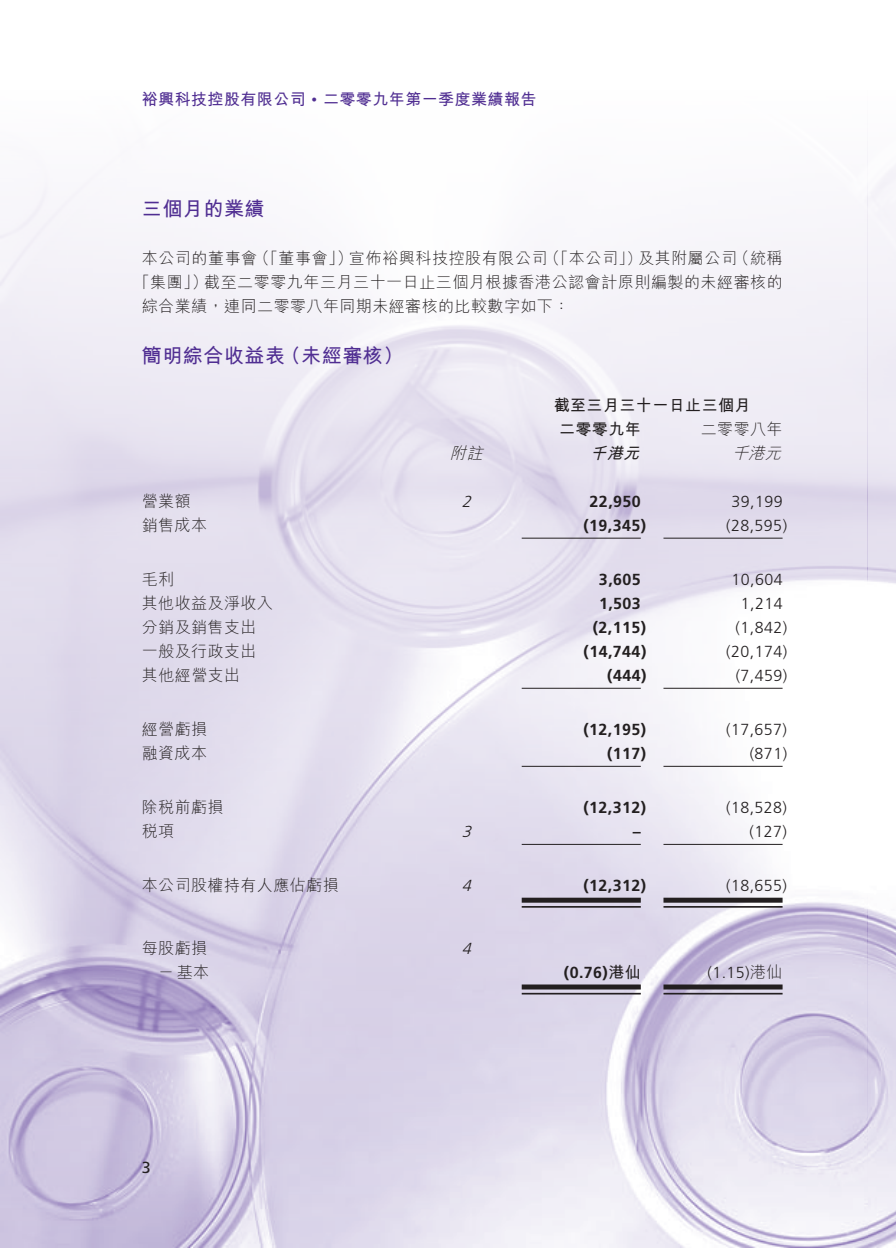
<style>
.page{position:relative;width:896px;height:1248px;background:#fff}
.page>*{position:absolute;margin:0;border:0;box-sizing:border-box;transform-origin:0 0}
.t1{font:700 20px "M Hei HK";letter-spacing:.03em;color:#502e92}
.t2{font:300 16px/24.2px "M Hei HK";letter-spacing:.03em;color:#231f20}
.t3{font:300 16px "Frutiger LT Std";letter-spacing:.03em;color:#231f20}
.t4{font:700 16px "Frutiger LT Std";letter-spacing:.03em;color:#231f20}
.t5{font:700 16px "M Hei HK";letter-spacing:.03em;color:#502e92}
.t6{font:700 16px "M Hei HK";letter-spacing:.03em;color:#231f20}
.t7{font:italic 300 16px "M Hei HK";color:#231f20}
.t8{font:italic 300 16px "Frutiger LT Std";color:#231f20}
.t9{font:italic 700 16px "M Hei HK";color:#231f20}
.t10{font:16px "Frutiger LT Std";color:#231f20}
.s1{font-family:"Gill Sans Std";font-weight:400}
.s2{font-size:15px}
.s3{font-family:"M Hei HK"}
</style>
<div class="page">
<img style="left:0;top:151px;width:896px;height:1096px">
<hr style="left:522px;top:537px;width:119px;height:1px;background:#231f20">
<hr style="left:663px;top:537px;width:119px;height:1px;background:#231f20">
<hr style="left:522px;top:687px;width:119px;height:1px;background:#231f20">
<hr style="left:663px;top:687px;width:119px;height:1px;background:#231f20">
<hr style="left:522px;top:765px;width:119px;height:1px;background:#231f20">
<hr style="left:663px;top:765px;width:119px;height:1px;background:#231f20">
<hr style="left:522px;top:843px;width:119px;height:1px;background:#231f20">
<hr style="left:663px;top:843px;width:119px;height:1px;background:#231f20">
<div style="left:522px;top:897px;width:119px;height:5px;background:#231f20"></div>
<hr style="left:522px;top:905px;width:119px;height:2px;background:#231f20">
<div style="left:663px;top:897px;width:119px;height:5px;background:#231f20"></div>
<hr style="left:663px;top:905px;width:119px;height:2px;background:#231f20">
<div style="left:522px;top:984px;width:119px;height:5px;background:#231f20"></div>
<hr style="left:522px;top:992px;width:119px;height:2px;background:#231f20">
<div style="left:663px;top:984px;width:119px;height:5px;background:#231f20"></div>
<hr style="left:663px;top:992px;width:119px;height:2px;background:#231f20">
<p class="t5" style="left:142px;top:87px;width:396px">裕興科技控股有限公司 <span class="s1">•</span> 二零零九年第一季度業績報告</p>
<p class="t1" style="left:142px;top:194px;width:124px">三個月的業績</p>
<p class="t2" style="left:254px;top:246px;width:100px">（「董事會」）</p>
<p class="t2" style="left:544px;top:246px;width:99px">（「本公司<span class="s2">」）</span></p>
<p class="t2" style="left:733px;top:246px;width:51px">（統稱</p>
<p class="t2" style="left:638px;top:246px;width:100px">及其附屬公司</p>
<p class="t2" style="left:204px;top:246px;width:580px;text-indent:-62px">本公司的董事會<br>截至二零零九年三月三十一日止三個月根據香港公認會計原則編製的未經審核的</p>
<p class="t2" style="left:349px;top:246px;width:200px">宣佈裕興科技控股有限公司</p>
<p class="t2" style="left:142px;top:270px;width:429px;text-indent:-8px">「集團」）<br>綜合業績，連同二零零八年同期未經審核的比較數字如下：</p>
<p class="t1" style="left:281px;top:340px;width:124px">（未經審核(</p>
<p class="t1" style="left:142px;top:340px;width:145px">簡明綜合收益表</p>
<p class="t6" style="left:554px;top:393px;width:198px">截至三月三十一日止三個月</p>
<p class="t2" style="left:701px;top:416px;width:83px">二零零八年</p>
<p class="t6" style="left:559px;top:417px;width:83px">二零零九年</p>
<p class="t7" style="left:450px;top:441px;width:40px">附註</p>
<p class="t9" style="left:590px;top:441px;width:56px">千港元</p>
<p class="t7" style="left:732px;top:441px;width:56px">千港元</p>
<p class="t2" style="left:142px;top:488px;width:50px">營業額</p>
<p class="t8" style="left:462px;top:492px;width:15px">2</p>
<p class="t4" style="left:589px;top:491px;width:53px">22,950</p>
<p class="t3" style="left:731px;top:492px;width:53px">39,199</p>
<p class="t2" style="left:142px;top:512px;width:67px">銷售成本</p>
<p class="t4" style="left:583px;top:515px;width:64px">)19,345(</p>
<p class="t3" style="left:726px;top:516px;width:62px">)28,595(</p>
<p class="t2" style="left:142px;top:566px;width:34px">毛利</p>
<p class="t4" style="left:599px;top:569px;width:43px">3,605</p>
<p class="t3" style="left:731px;top:570px;width:53px">10,604</p>
<p class="t2" style="left:142px;top:590px;width:133px">其他收益及淨收入</p>
<p class="t4" style="left:599px;top:593px;width:43px">1,503</p>
<p class="t3" style="left:741px;top:594px;width:43px">1,214</p>
<p class="t2" style="left:142px;top:614px;width:116px">分銷及銷售支出</p>
<p class="t4" style="left:593px;top:617px;width:55px">)2,115(</p>
<p class="t3" style="left:735px;top:618px;width:53px">)1,842(</p>
<p class="t2" style="left:142px;top:638px;width:116px">一般及行政支出</p>
<p class="t4" style="left:583px;top:641px;width:64px">)14,744(</p>
<p class="t3" style="left:726px;top:642px;width:62px">)20,174(</p>
<p class="t2" style="left:142px;top:662px;width:100px">其他經營支出</p>
<p class="t4" style="left:607px;top:665px;width:41px">)444(</p>
<p class="t3" style="left:735px;top:666px;width:53px">)7,459(</p>
<p class="t2" style="left:142px;top:716px;width:67px">經營虧損</p>
<p class="t4" style="left:583px;top:719px;width:64px">)12,195(</p>
<p class="t3" style="left:726px;top:720px;width:62px">)17,657(</p>
<p class="t2" style="left:142px;top:740px;width:67px">融資成本</p>
<p class="t4" style="left:607px;top:743px;width:41px">)117(</p>
<p class="t3" style="left:750px;top:744px;width:39px">)871(</p>
<p class="t2" style="left:142px;top:794px;width:83px">除稅前虧損</p>
<p class="t4" style="left:583px;top:797px;width:64px">)12,312(</p>
<p class="t3" style="left:726px;top:798px;width:62px">)18,528(</p>
<p class="t2" style="left:142px;top:818px;width:34px">稅項</p>
<p class="t8" style="left:462px;top:822px;width:15px">3</p>
<p class="t4" style="left:633px;top:821px;width:9px">–</p>
<p class="t3" style="left:749px;top:822px;width:39px">)127(</p>
<p class="t2" style="left:142px;top:872px;width:198px">本公司股權持有人應佔虧損</p>
<p class="t8" style="left:462px;top:876px;width:15px">4</p>
<p class="t4" style="left:583px;top:875px;width:64px">)12,312(</p>
<p class="t3" style="left:726px;top:876px;width:62px">)18,655(</p>
<p class="t2" style="left:142px;top:935px;width:67px">每股虧損</p>
<p class="t8" style="left:462px;top:939px;width:15px">4</p>
<p class="t2" style="left:158px;top:959px;width:52px">－基本</p>
<p class="t4" style="left:564px;top:962px;width:78px">(0.76)<span class="s3">港仙</span></p>
<p class="t3" style="left:707px;top:963px;width:77px">(1.15)<span class="s3">港仙</span></p>
<p class="t10" style="left:142px;top:1158px;width:10px">3</p>
</div>
